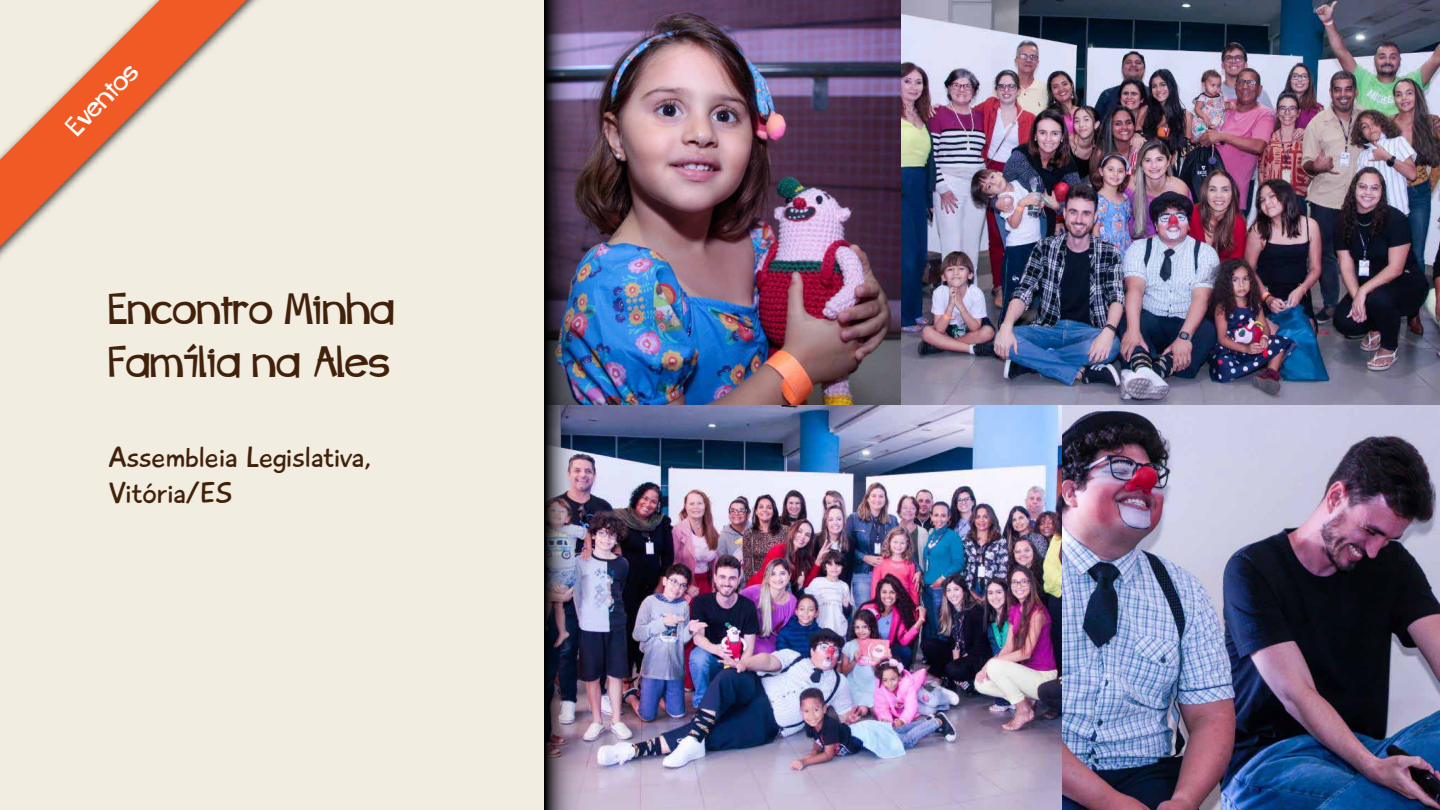
<style>
.page{position:relative;width:1440px;height:810px;background:#f2ede1}
.page>*{position:absolute;margin:0;border:0;box-sizing:border-box;transform-origin:0 0}
.t1{font:44.62px/53.6px "whizbangpow";color:#42210b}
.t2{font:30px/36px "Playtime With Hot Toddies";color:#42210b}
.t3{font:27.67px "whizbangpow";color:#fff}
</style>
<div class="page">
<svg style="left:0;top:0;width:247px;height:247px"></svg>
<img style="left:606px;top:0;width:834px;height:810px">
<img style="left:544px;top:0;width:62px;height:810px">
<p class="t3" style="left:59px;top:118px;width:91px;rotate:-45deg">Eventos</p>
<h1 class="t1" style="left:109px;top:282px;width:288px">Encontro Minha<br>Família na Ales</h1>
<p class="t2" style="left:109px;top:439px;width:264px">Assembleia Legislativa,<br>Vitória/ES</p>
</div>
